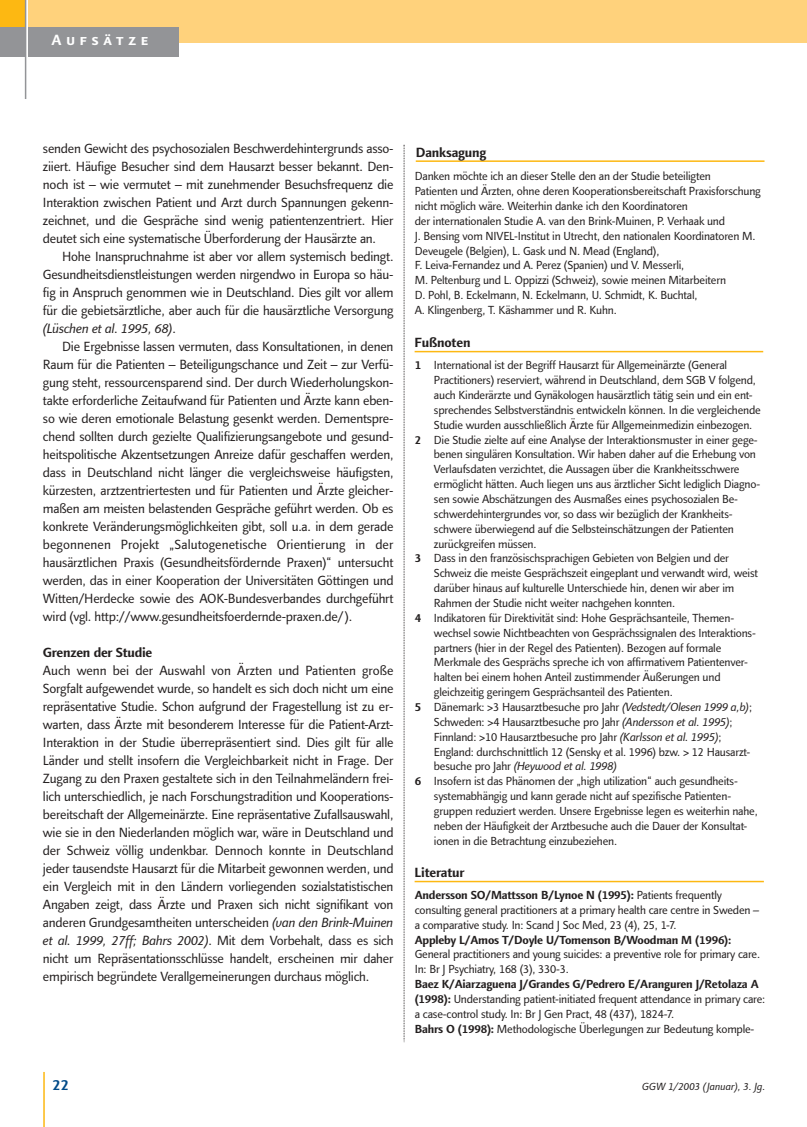
<style>
.page{position:relative;width:807px;height:1127px;background:#fff}
.page>*{position:absolute;margin:0;border:0;box-sizing:border-box;transform-origin:0 0}
.t1{font:700 15px "Linotype Finnegan SC";letter-spacing:.33em;color:#fff}
.t2{font:700 15px "Linotype Finnegan";color:#004a88}
.t3{font:13.5px/18px "Linotype Finnegan";letter-spacing:-.015em;color:#231f1f;text-align:justify}
.t4{font:700 13.5px "Linotype Finnegan";letter-spacing:-.01em;color:#231f1f}
.t5{font:11.85px/14.9px "Linotype Finnegan";letter-spacing:-.015em;color:#231f1f}
.t6{font:700 11.85px "Linotype Finnegan";letter-spacing:-.015em;color:#231f1f}
.t7{font:italic 11.85px "Linotype Finnegan";letter-spacing:-.015em;color:#231f1f}
.t8{font:italic 10.5px "Linotype Finnegan";color:#231f1f}
.s1{font-style:italic}
.s2{font-weight:700}
.s3{font-style:normal}
</style>
<div class="page">
<hr style="left:43px;top:1071px;width:2px;height:55px;background:#fdb812">
<div style="left:0;top:0;width:26px;height:31px;background:#fdb812"></div>
<div style="left:29px;top:0;width:778px;height:42px;background:#ffd27c"></div>
<div style="left:29px;top:27px;width:150px;height:29px;background:#939497"></div>
<div style="left:0;top:27px;width:26px;height:29px;background:#939497"></div>
<hr style="left:25px;top:0;width:1px;height:99px;background:#939497">
<svg style="left:404px;top:145px;width:1px;height:897px"></svg>
<hr style="left:415px;top:880px;width:349px;height:2px;background:#fdb812">
<hr style="left:415px;top:351px;width:348px;height:1px;background:#fdb812">
<hr style="left:416px;top:160px;width:349px;height:2px;background:#fdb812">
<p class="t1" style="left:51px;top:31px;width:98px">Aufsätze</p>
<p class="t3" style="left:43px;top:141px;width:352px">senden Gewicht des psychosozialen Beschwerdehintergrunds asso&shy;ziiert. Häufige Besucher sind dem Hausarzt besser bekannt. Den&shy;noch ist – wie vermutet – mit zunehmender Besuchsfrequenz die Interaktion zwischen Patient und Arzt durch Spannungen gekenn&shy;zeichnet, und die Gespräche sind wenig patientenzentriert. Hier deutet sich eine systematische Überforderung der Hausärzte an.</p>
<p class="t3" style="left:43px;top:249px;width:352px;text-indent:19px">Hohe Inanspruchnahme ist aber vor allem systemisch bedingt.<br>Gesundheitsdienstleistungen werden nirgendwo in Europa so häu&shy;fig in Anspruch genommen wie in Deutschland. Dies gilt vor allem für die gebietsärztliche, aber auch für die hausärztliche Versorgung <span class="s1">(Lüschen et al. 1995, 68)</span>.</p>
<p class="t3" style="left:43px;top:339px;width:352px;text-indent:19px">Die Ergebnisse lassen vermuten, dass Konsultationen, in denen Raum für die Patienten – Beteiligungschance und Zeit – zur Verfü&shy;gung steht, ressourcensparend sind. Der durch Wiederholungskon&shy;takte erforderliche Zeitaufwand für Patienten und Ärzte kann eben&shy;so wie deren emotionale Belastung gesenkt werden. Dementspre&shy;chend sollten durch gezielte Qualifizierungsangebote und gesund&shy;heitspolitische Akzentsetzungen Anreize dafür geschaffen werden, dass in Deutschland nicht länger die vergleichsweise häufigsten, kürzesten, arztzentriertesten und für Patienten und Ärzte gleicher&shy;maßen am meisten belastenden Gespräche geführt werden. Ob es konkrete Veränderungsmöglichkeiten gibt, soll u.a. in dem gerade begonnenen Projekt „Salutogenetische Orientierung in der hausärztlichen Praxis (Gesundheitsfördernde Praxen)“ untersucht werden, das in einer Kooperation der Universitäten Göttingen und Witten/Herdecke sowie des AOK-Bundesverbandes durchgeführt wird (vgl. http://www.gesundheitsfoerdernde-praxen.de/).</p>
<p class="t4" style="left:43px;top:647px;width:111px">Grenzen der Studie</p>
<p class="t3" style="left:43px;top:663px;width:352px">Auch wenn bei der Auswahl von Ärzten und Patienten große Sorgfalt aufgewendet wurde, so handelt es sich doch nicht um eine repräsentative Studie. Schon aufgrund der Fragestellung ist zu er&shy;warten, dass Ärzte mit besonderem Interesse für die Patient-Arzt-Interaktion in der Studie überrepräsentiert sind. Dies gilt für alle Länder und stellt insofern die Vergleichbarkeit nicht in Frage. Der Zugang zu den Praxen gestaltete sich in den Teilnahmeländern frei&shy;lich unterschiedlich, je nach Forschungstradition und Kooperations&shy;bereitschaft der Allgemeinärzte. Eine repräsentative Zufallsauswahl, wie sie in den Niederlanden möglich war, wäre in Deutschland und der Schweiz völlig undenkbar. Dennoch konnte in Deutschland jeder tausendste Hausarzt für die Mitarbeit gewonnen werden, und ein Vergleich mit in den Ländern vorliegenden sozialstatistischen Angaben zeigt, dass Ärzte und Praxen sich nicht signifikant von anderen Grundgesamtheiten unterscheiden <span class="s1">(van den Brink-Muinen et al. 1999, 27ff; Bahrs 2002)</span>. Mit dem Vorbehalt, dass es sich nicht um Repräsentationsschlüsse handelt, erscheinen mir daher empirisch begründete Verallgemeinerungen durchaus möglich.</p>
<p class="t4" style="left:416px;top:147px;width:72px">Danksagung</p>
<p class="t5" style="left:415px;top:170px;width:348px">Danken möchte ich an dieser Stelle den an der Studie beteiligten<br>Patienten und Ärzten, ohne deren Kooperationsbereitschaft Praxisforschung nicht möglich wäre. Weiterhin danke ich den Koordinatoren<br>der internationalen Studie A. van den Brink-Muinen, P. Verhaak und<br>J. Bensing vom NIVEL-Institut in Utrecht, den nationalen Koordinatoren M.<br>Deveugele (Belgien), L. Gask und N. Mead (England),<br>F. Leiva-Fernandez und A. Perez (Spanien) und V. Messerli,<br>M. Peltenburg und L. Oppizzi (Schweiz), sowie meinen Mitarbeitern<br>D. Pohl, B. Eckelmann, N. Eckelmann, U. Schmidt, K. Buchtal,<br>A. Klingenberg, T. Käshammer und R. Kuhn.</p>
<p class="t4" style="left:415px;top:338px;width:57px">Fußnoten</p>
<p class="t5" style="left:415px;top:359px;width:314px"><span class="s2">1</span> International ist der Begriff Hausarzt für Allgemeinärzte (General</p>
<p class="t5" style="left:434px;top:374px;width:323px">Practitioners) reserviert, während in Deutschland, dem SGB V folgend,</p>
<p class="t5" style="left:434px;top:388px;width:320px">auch Kinderärzte und Gynäkologen hausärztlich tätig sein und ein ent-</p>
<p class="t5" style="left:434px;top:403px;width:328px">sprechendes Selbstverständnis entwickeln können. In die vergleichende</p>
<p class="t5" style="left:434px;top:418px;width:320px">Studie wurden ausschließlich Ärzte für Allgemeinmedizin einbezogen.</p>
<p class="t5" style="left:415px;top:433px;width:344px"><span class="s2">2</span> Die Studie zielte auf eine Analyse der Interaktionsmuster in einer gege-</p>
<p class="t5" style="left:434px;top:448px;width:324px">benen singulären Konsultation. Wir haben daher auf die Erhebung von</p>
<p class="t5" style="left:434px;top:463px;width:307px">Verlaufsdaten verzichtet, die Aussagen über die Krankheitsschwere</p>
<p class="t5" style="left:434px;top:478px;width:328px">ermöglicht hätten. Auch liegen uns aus ärztlicher Sicht lediglich Diagno-</p>
<p class="t5" style="left:434px;top:492px;width:306px">sen sowie Abschätzungen des Ausmaßes eines psychosozialen Be-</p>
<p class="t5" style="left:434px;top:507px;width:300px">schwerdehintergrundes vor, so dass wir bezüglich der Krankheits-</p>
<p class="t5" style="left:434px;top:522px;width:302px">schwere überwiegend auf die Selbsteinschätzungen der Patienten</p>
<p class="t5" style="left:434px;top:537px;width:104px">zurückgreifen müssen.</p>
<p class="t5" style="left:415px;top:552px;width:316px"><span class="s2">3</span> Dass in den französischsprachigen Gebieten von Belgien und der</p>
<p class="t5" style="left:434px;top:567px;width:326px">Schweiz die meiste Gesprächszeit eingeplant und verwandt wird, weist</p>
<p class="t5" style="left:434px;top:582px;width:302px">darüber hinaus auf kulturelle Unterschiede hin, denen wir aber im</p>
<p class="t5" style="left:434px;top:596px;width:243px">Rahmen der Studie nicht weiter nachgehen konnten.</p>
<p class="t5" style="left:415px;top:611px;width:321px"><span class="s2">4</span> Indikatoren für Direktivität sind: Hohe Gesprächsanteile, Themen-</p>
<p class="t5" style="left:434px;top:626px;width:323px">wechsel sowie Nichtbeachten von Gesprächssignalen des Interaktions-</p>
<p class="t5" style="left:434px;top:641px;width:289px">partners (hier in der Regel des Patienten). Bezogen auf formale</p>
<p class="t5" style="left:434px;top:656px;width:315px">Merkmale des Gesprächs spreche ich von affirmativem Patientenver-</p>
<p class="t5" style="left:434px;top:671px;width:288px">halten bei einem hohen Anteil zustimmender Äußerungen und</p>
<p class="t5" style="left:434px;top:685px;width:240px">gleichzeitig geringem Gesprächsanteil des Patienten.</p>
<p class="t5" style="left:415px;top:700px;width:339px"><span class="s2">5</span> Dänemark: &gt;3 Hausarztbesuche pro Jahr <span class="s1">(Vedstedt/Olesen 1999 a,b)</span>;</p>
<p class="t5" style="left:434px;top:715px;width:300px">Schweden: &gt;4 Hausarztbesuche pro Jahr <span class="s1">(Andersson et al. 1995)</span>;</p>
<p class="t5" style="left:434px;top:730px;width:289px">Finnland: &gt;10 Hausarztbesuche pro Jahr <span class="s1">(Karlsson et al. 1995)</span>;</p>
<p class="t5" style="left:434px;top:745px;width:318px">England: durchschnittlich 12 (Sensky et al. 1996) bzw. &gt; 12 Hausarzt-</p>
<p class="t7" style="left:434px;top:762px;width:185px"><span class="s3">besuche pro Jahr</span> (Heywood et al. 1998)</p>
<p class="t5" style="left:415px;top:775px;width:325px"><span class="s2">6</span> Insofern ist das Phänomen der „high utilization“ auch gesundheits-</p>
<p class="t5" style="left:434px;top:789px;width:299px">systemabhängig und kann gerade nicht auf spezifische Patienten-</p>
<p class="t5" style="left:434px;top:804px;width:325px">gruppen reduziert werden. Unsere Ergebnisse legen es weiterhin nahe,</p>
<p class="t5" style="left:434px;top:819px;width:315px">neben der Häufigkeit der Arztbesuche auch die Dauer der Konsultat-</p>
<p class="t5" style="left:434px;top:834px;width:185px">ionen in die Betrachtung einzubeziehen.</p>
<p class="t4" style="left:415px;top:867px;width:51px">Literatur</p>
<p class="t5" style="left:415px;top:888px;width:346px"><span class="s2">Andersson SO/Mattsson B/Lynoe N (1995):</span> Patients frequently consulting general practitioners at a primary health care centre in Sweden – a comparative study. In: Scand J Soc Med, 23 (4), 25, 1-7.</p>
<p class="t6" style="left:415px;top:935px;width:318px">Appleby L/Amos T/Doyle U/Tomenson B/Woodman M (1996):</p>
<p class="t5" style="left:415px;top:948px;width:347px">General practitioners and young suicides: a preventive role for primary care.<br>In: Br J Psychiatry, 168 (3), 330-3.</p>
<p class="t5" style="left:415px;top:977px;width:352px"><span class="s2">Baez K/Aiarzaguena J/Grandes G/Pedrero E/Aranguren J/Retolaza A (1998):</span> Understanding patient-initiated frequent attendance in primary care: a case-control study. In: Br J Gen Pract, 48 (437), 1824-7.<br><span class="s2">Bahrs O (1998):</span> Methodologische Überlegungen zur Bedeutung komple-</p>
<p class="t2" style="left:53px;top:1078px;width:18px">22</p>
<p class="t8" style="left:642px;top:1082px;width:125px">GGW 1/2003 (Januar), 3. Jg.</p>
</div>
